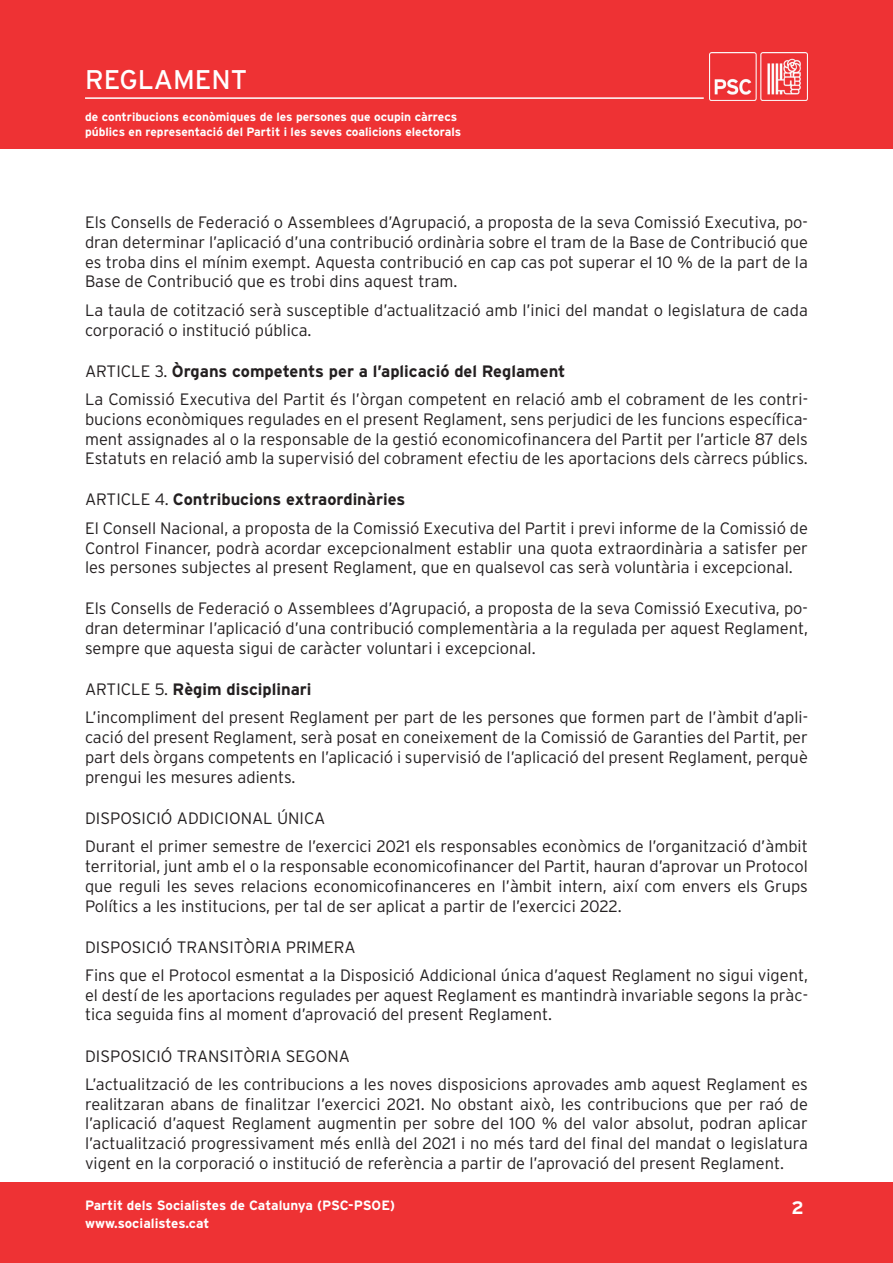
<style>
.page{position:relative;width:893px;height:1263px;background:#fff}
.page>*{position:absolute;margin:0;border:0;box-sizing:border-box;transform-origin:0 0}
.t1{font:27px "Interstate";color:#fff}
.t2{font:700 18px "Interstate";color:#fff}
.t3{font:300 16.5px/19.8px "Interstate";color:#231f20}
.t4{font:700 13.5px/18px "Interstate";color:#fff}
.t5{font:700 12px/15px "Interstate";color:#fff}
.s1{font-weight:700}
</style>
<div class="page">
<div style="left:0;top:0;width:893px;height:149px;background:#ee3234"></div>
<div style="left:0;top:1182px;width:893px;height:81px;background:#ee3234"></div>
<img style="left:710px;top:53px;width:98px;height:47px">
<hr style="left:85px;top:97px;width:619px;height:2px;background:#fff">
<h1 class="t1" style="left:85px;top:64px;width:164px">REGLAMENT</h1>
<p class="t5" style="left:85px;top:109px;width:378px">de contribucions econòmiques de les persones que ocupin càrrecs públics en representació del Partit i les seves coalicions electorals</p>
<p class="t3" style="left:85px;top:212px;width:724px;text-align:justify">Els Consells de Federació o Assemblees d’Agrupació, a proposta de la seva Comissió Executiva, po&shy;dran determinar l’aplicació d’una contribució ordinària sobre el tram de la Base de Contribució que es troba dins el mínim exempt. Aquesta contribució en cap cas pot superar el 10 % de la part de la Base de Contribució que es trobi dins aquest tram.</p>
<p class="t3" style="left:85px;top:300px;width:724px">La taula de cotització serà susceptible d’actualització amb l’inici del mandat o legislatura de cada corporació o institució pública.</p>
<p class="t3" style="left:85px;top:356px;width:724px;line-height:28.3px">ARTICLE 3. <span class="s1">Òrgans competents per a l’aplicació del Reglament<br></span>La Comissió Executiva del Partit és l’òrgan competent en relació amb el cobrament de les contri-</p>
<p class="t3" style="left:85px;top:409px;width:724px;text-align:justify">bucions econòmiques regulades en el present Reglament, sens perjudici de les funcions específica&shy;ment assignades al o la responsable de la gestió economicofinancera del Partit per l’article 87 dels Estatuts en relació amb la supervisió del cobrament efectiu de les aportacions dels càrrecs públics.</p>
<p class="t3" style="left:85px;top:485px;width:724px;line-height:28.3px">ARTICLE 4. <span class="s1">Contribucions extraordinàries<br></span>El Consell Nacional, a proposta de la Comissió Executiva del Partit i previ informe de la Comissió de</p>
<p class="t3" style="left:85px;top:538px;width:724px">Control Financer, podrà acordar excepcionalment establir una quota extraordinària a satisfer per les persones subjectes al present Reglament, que en qualsevol cas serà voluntària i excepcional.</p>
<p class="t3" style="left:85px;top:598px;width:724px;text-align:justify">Els Consells de Federació o Assemblees d’Agrupació, a proposta de la seva Comissió Executiva, po&shy;dran determinar l’aplicació d’una contribució complementària a la regulada per aquest Reglament, sempre que aquesta sigui de caràcter voluntari i excepcional.</p>
<p class="t3" style="left:85px;top:675px;width:724px;line-height:28.3px">ARTICLE 5. <span class="s1">Règim disciplinari<br></span>L’incompliment del present Reglament per part de les persones que formen part de l’àmbit d’apli-</p>
<p class="t3" style="left:85px;top:727px;width:724px;text-align:justify">cació del present Reglament, serà posat en coneixement de la Comissió de Garanties del Partit, per part dels òrgans competents en l’aplicació i supervisió de l’aplicació del present Reglament, perquè prengui les mesures adients.</p>
<p class="t3" style="left:85px;top:804px;width:724px;line-height:28.3px">DISPOSICIÓ ADDICIONAL ÚNICA<br>Durant el primer semestre de l’exercici 2021 els responsables econòmics de l’organització d’àmbit</p>
<p class="t3" style="left:85px;top:856px;width:724px;text-align:justify">territorial, junt amb el o la responsable economicofinancer del Partit, hauran d’aprovar un Protocol que reguli les seves relacions economicofinanceres en l’àmbit intern, així com envers els Grups Polítics a les institucions, per tal de ser aplicat a partir de l’exercici 2022.</p>
<p class="t3" style="left:85px;top:932px;width:724px;line-height:28.3px">DISPOSICIÓ TRANSITÒRIA PRIMERA<br>Fins que el Protocol esmentat a la Disposició Addicional única d’aquest Reglament no sigui vigent,</p>
<p class="t3" style="left:85px;top:985px;width:724px">el destí de les aportacions regulades per aquest Reglament es mantindrà invariable segons la pràc&shy;tica seguida fins al moment d’aprovació del present Reglament.</p>
<p class="t3" style="left:85px;top:1041px;width:724px;line-height:28.3px">DISPOSICIÓ TRANSITÒRIA SEGONA<br>L’actualització de les contribucions a les noves disposicions aprovades amb aquest Reglament es</p>
<p class="t3" style="left:85px;top:1094px;width:724px;text-align:justify">realitzaran abans de finalitzar l’exercici 2021. No obstant això, les contribucions que per raó de l’aplicació d’aquest Reglament augmentin per sobre del 100 % del valor absolut, podran aplicar l’actualització progressivament més enllà del 2021 i no més tard del final del mandat o legislatura vigent en la corporació o institució de referència a partir de l’aprovació del present Reglament.</p>
<p class="t4" style="left:85px;top:1196px;width:312px">Partit dels Socialistes de Catalunya (PSC-PSOE) www.socialistes.cat</p>
<p class="t2" style="left:791px;top:1197px;width:14px">2</p>
</div>
